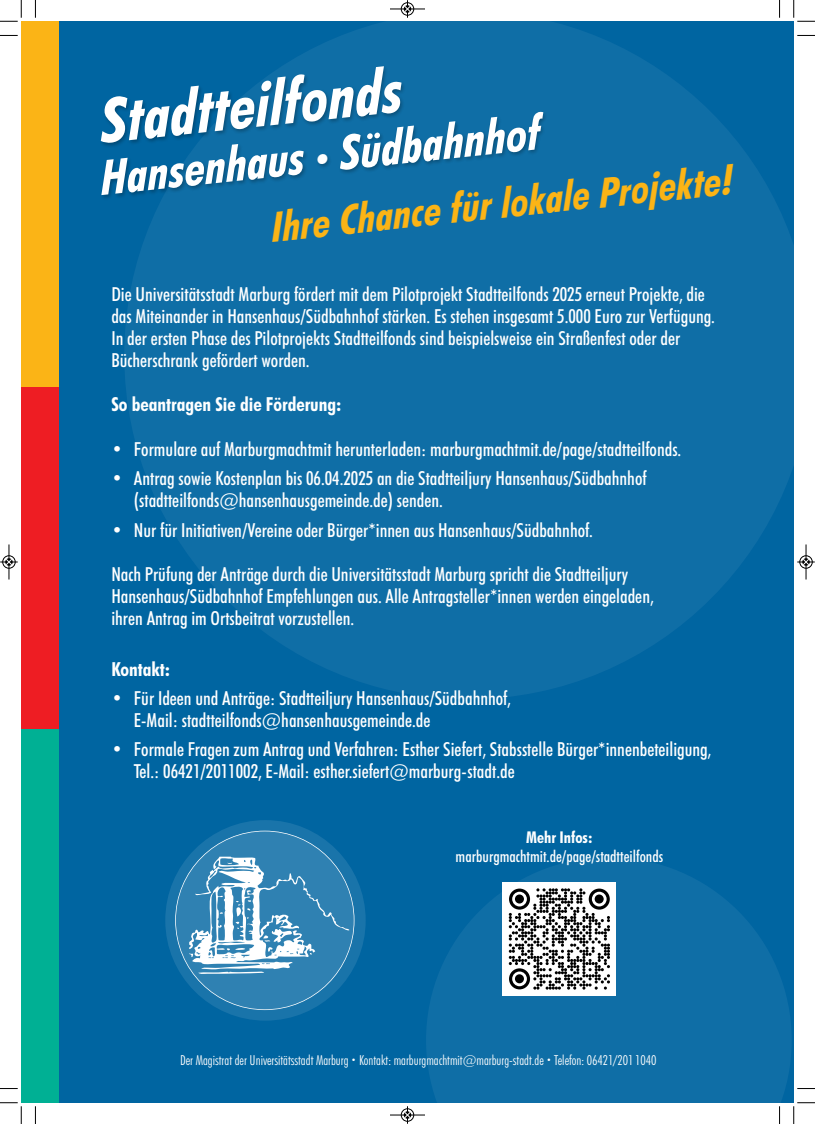
<style>
.page{position:relative;width:815px;height:1124px;background:#fff}
.page>*{position:absolute;margin:0;border:0;box-sizing:border-box;transform-origin:0 0}
.t1{font:italic 700 condensed 62px "Futura BT";color:#fff}
.t2{font:italic 700 condensed 48.25px "Futura BT";color:#fff}
.t3{font:italic 700 condensed 41.38px "Futura BT";color:#fbb416}
.t4{font:500 condensed 19.38px/22px "Futura BT";color:#fff}
.t5{font:700 condensed 19.38px "Futura BT";color:#fff}
.t6{font:500 condensed 16.25px "Futura BT";color:#fff}
.t7{font:700 condensed 16.25px "Futura BT";color:#fff}
.t8{font:300 condensed 13.75px "Futura BT";color:#fff}
.s1{font-size:34.5px}
.s2{font-size:8.62px}
</style>
<div class="page">
<div style="left:21px;top:21px;width:773px;height:1081px;background:#0065a1"></div>
<div style="left:124px;top:11px;width:688px;height:688px;background:#0f6ea6;border-radius:50%"></div>
<svg style="left:426px;top:858px;width:366px;height:265px;fill:#0f6ea6"></svg>
<img style="left:101px;top:4px;width:649px;height:232px">
<div style="left:21px;top:21px;width:38px;height:366px;background:#fbb416"></div>
<div style="left:21px;top:387px;width:38px;height:342px;background:#ee1d23"></div>
<div style="left:21px;top:729px;width:38px;height:373px;background:#00b094"></div>
<div style="left:165px;top:820px;width:201px;height:200px;background:#fff;border-radius:50%;opacity:.1"></div>
<div style="left:176px;top:831px;width:178px;height:178px;background:#2f81b2;border-radius:50%"></div>
<svg style="left:189px;top:856px;width:160px;height:118px"></svg>
<div style="left:503px;top:882px;width:113px;height:113px;background:#fff"></div>
<svg style="left:509px;top:888px;width:101px;height:101px"></svg>
<div style="left:515px;top:894px;width:9px;height:9px;background:#000;border-radius:50%"></div>
<div style="left:595px;top:894px;width:9px;height:9px;background:#000;border-radius:50%"></div>
<div style="left:515px;top:974px;width:9px;height:9px;background:#000;border-radius:50%"></div>
<svg style="left:35px;top:0;width:1px;height:18px"></svg>
<svg style="left:0;top:35px;width:18px;height:1px"></svg>
<svg style="left:779px;top:0;width:1px;height:18px"></svg>
<svg style="left:797px;top:35px;width:18px;height:1px"></svg>
<svg style="left:35px;top:1106px;width:1px;height:17px"></svg>
<svg style="left:0;top:1088px;width:18px;height:1px"></svg>
<svg style="left:779px;top:1106px;width:1px;height:17px"></svg>
<svg style="left:797px;top:1088px;width:18px;height:1px"></svg>
<svg style="left:0;top:0;width:22px;height:22px"></svg>
<svg style="left:793px;top:0;width:22px;height:22px"></svg>
<svg style="left:0;top:1102px;width:22px;height:21px"></svg>
<svg style="left:793px;top:1102px;width:22px;height:21px"></svg>
<div style="left:401px;top:2px;width:13px;height:14px;border:1px solid #fff;border-radius:50%"></div>
<hr style="left:390px;top:9px;width:35px;height:1px;background:#000">
<div style="left:401px;top:3px;width:13px;height:12px;border:1px solid #000;border-radius:50%"></div>
<svg style="left:404px;top:0;width:7px;height:18px"></svg>
<hr style="left:390px;top:1114px;width:35px;height:1px;background:#000">
<div style="left:401px;top:1108px;width:13px;height:13px;border:1px solid #000;border-radius:50%"></div>
<svg style="left:404px;top:1106px;width:7px;height:17px"></svg>
<div style="left:2px;top:555px;width:14px;height:13px;border:1px solid #fff;border-radius:50%"></div>
<hr style="left:9px;top:544px;width:1px;height:35px;background:#000">
<div style="left:3px;top:555px;width:12px;height:13px;border:1px solid #000;border-radius:50%"></div>
<svg style="left:0;top:558px;width:18px;height:7px"></svg>
<div style="left:799px;top:555px;width:14px;height:13px;border:1px solid #fff;border-radius:50%"></div>
<hr style="left:806px;top:544px;width:1px;height:35px;background:#000">
<div style="left:800px;top:555px;width:12px;height:13px;border:1px solid #000;border-radius:50%"></div>
<svg style="left:797px;top:558px;width:18px;height:7px"></svg>
<p class="t1" style="left:96px;top:96px;width:305px;rotate:-6deg">Stadtteilfonds</p>
<p class="t2" style="left:97px;top:158px;width:444px;rotate:-6deg">Hansenhaus <span class="s1">•</span> Südbahnhof</p>
<p class="t3" style="left:269px;top:210px;width:465px;rotate:-6deg">Ihre Chance für lokale Projekte!</p>
<p class="t4" style="left:111px;top:285px;width:595px">Die Universitätsstadt Marburg fördert mit dem Pilotprojekt Stadtteilfonds 2025 erneut Projekte, die</p>
<p class="t4" style="left:111px;top:307px;width:605px">das Miteinander in Hansenhaus/Südbahnhof stärken. Es stehen insgesamt 5.000 Euro zur Verfügung.</p>
<p class="t4" style="left:111px;top:329px;width:571px">In der ersten Phase des Pilotprojekts Stadtteilfonds sind beispielsweise ein Straßenfest oder der</p>
<p class="t4" style="left:111px;top:351px;width:200px">Bücherschrank gefördert worden.</p>
<p class="t5" style="left:111px;top:396px;width:232px">So beantragen Sie die Förderung:</p>
<p class="t4" style="left:111px;top:439px;width:571px">• Formulare auf Marburgmachtmit herunterladen: marburgmachtmit.de/page/stadtteilfonds.</p>
<p class="t4" style="left:134px;top:468px;width:514px;text-indent:-22px">• Antrag sowie Kostenplan bis 06.04.2025 an die Stadtteiljury Hansenhaus/Südbahnhof (stadtteilfonds@hansenhausgemeinde.de) senden.</p>
<p class="t4" style="left:111px;top:520px;width:483px">• Nur für Initiativen/Vereine oder Bürger*innen aus Hansenhaus/Südbahnhof.</p>
<p class="t4" style="left:111px;top:564px;width:544px">Nach Prüfung der Anträge durch die Universitätsstadt Marburg spricht die Stadtteiljury<br>Hansenhaus/Südbahnhof Empfehlungen aus. Alle Antragsteller*innen werden eingeladen,</p>
<p class="t4" style="left:111px;top:608px;width:244px">ihren Antrag im Ortsbeitrat vorzustellen.</p>
<p class="t5" style="left:111px;top:660px;width:60px">Kontakt:</p>
<p class="t4" style="left:134px;top:688px;width:379px;text-indent:-22px">• Für Ideen und Anträge: Stadtteiljury Hansenhaus/Südbahnhof,<br>E-Mail: stadtteilfonds@hansenhausgemeinde.de</p>
<p class="t4" style="left:134px;top:739px;width:579px;text-indent:-22px">• Formale Fragen zum Antrag und Verfahren: Esther Siefert, Stabsstelle Bürger*innenbeteiligung,<br>Tel.: 06421/2011002, E-Mail: esther.siefert@marburg-stadt.de</p>
<p class="t7" style="left:526px;top:830px;width:68px">Mehr Infos:</p>
<p class="t6" style="left:456px;top:849px;width:209px">marburgmachtmit.de/page/stadtteilfonds</p>
<p class="t8" style="left:180px;top:1054px;width:478px">Der Magistrat der Universitätsstadt Marburg <span class="s2">•</span> Kontakt: marburgmachtmit@marburg-stadt.de <span class="s2">•</span> Telefon: 06421/201 1040</p>
</div>
